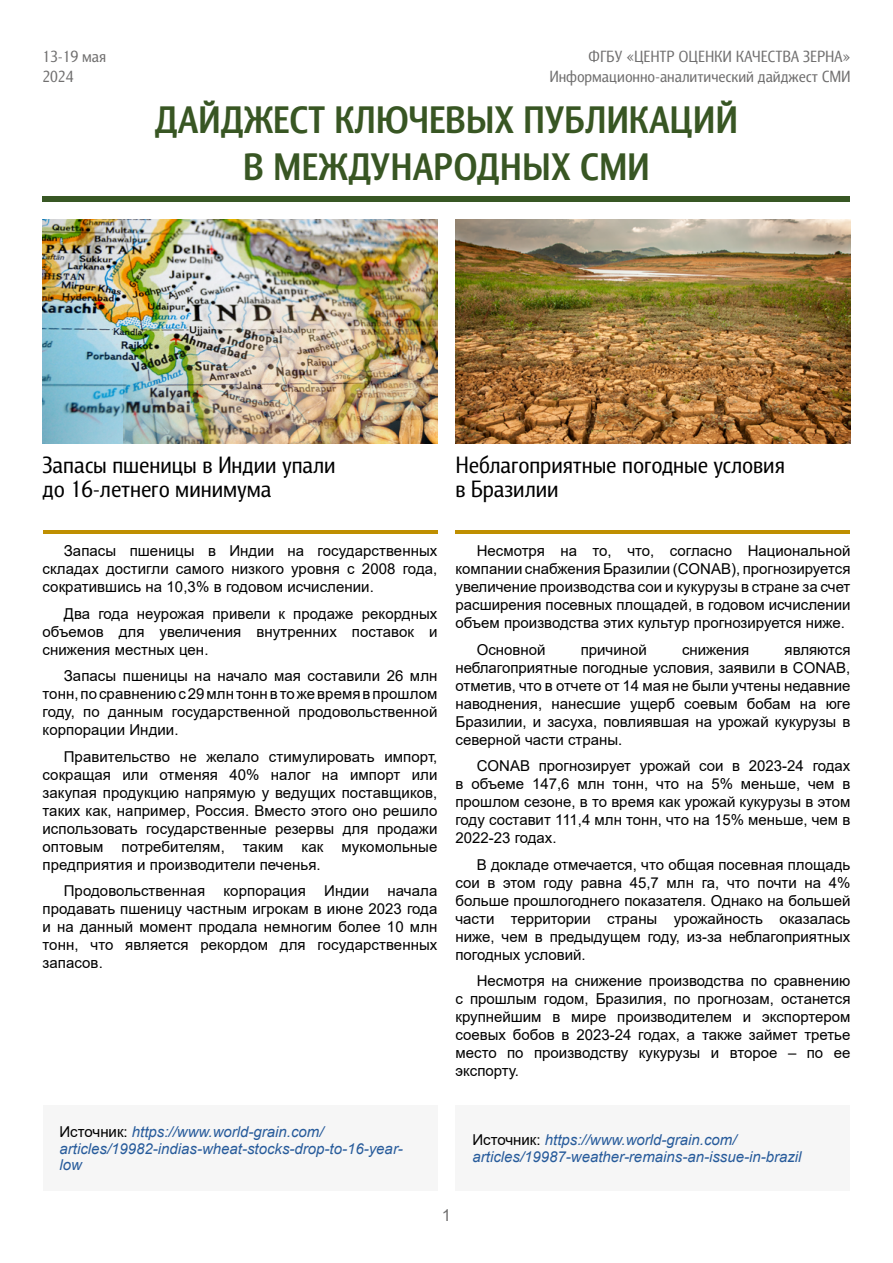
<style>
.page{position:relative;width:893px;height:1263px;background:#fff}
.page>*{position:absolute;margin:0;border:0;box-sizing:border-box;transform-origin:0 0}
.t1{font:700 39px/46.8px "Barnaul Grotesk";color:#385623;text-align:center}
.t2{font:24px/24px "Barnaul Grotesk";color:#000}
.t3{font:16.5px/19.8px "Barnaul Grotesk";color:#706f6f;text-align:right}
.t4{font:16.5px "Arial";color:#706f6f}
.t5{font:15px/18px "Arial";color:#000;text-align:justify}
.t6{font:italic 15px/16.5px "Arial";color:#275b9b}
.s1{font-style:normal;color:#000}
</style>
<div class="page">
<div style="left:43px;top:197px;width:807px;height:5px;background:#385724"></div>
<img style="left:455px;top:219px;width:395px;height:225px">
<img style="left:43px;top:219px;width:394px;height:224px">
<hr style="left:43px;top:530px;width:394px;height:3px;background:#bf8f00">
<div style="left:43px;top:1105px;width:394px;height:86px;background:#f6f6f6"></div>
<hr style="left:455px;top:530px;width:395px;height:3px;background:#bf8f00">
<div style="left:455px;top:1105px;width:395px;height:86px;background:#f6f6f6"></div>
<p class="t3" style="left:43px;top:47px;width:65px;text-align:left">13-19 мая<br>2024</p>
<p class="t3" style="left:549px;top:47px;width:302px">ФГБУ «ЦЕНТР ОЦЕНКИ КАЧЕСТВА ЗЕРНА»<br>Информационно-аналитический дайджест СМИ</p>
<h1 class="t1" style="left:155px;top:96px;width:585px">ДАЙДЖЕСТ КЛЮЧЕВЫХ ПУБЛИКАЦИЙ<br>В МЕЖДУНАРОДНЫХ СМИ</h1>
<h2 class="t2" style="left:43px;top:452px;width:295px">Запасы пшеницы в Индии упали до 16-летнего минимума</h2>
<p class="t5" style="left:43px;top:542px;width:396px;text-indent:21px">Запасы пшеницы в Индии на государственных складах достигли самого низкого уровня с 2008 года, сократившись на 10,3% в годовом исчислении.</p>
<p class="t5" style="left:43px;top:604px;width:396px;text-indent:21px">Два года неурожая привели к продаже рекордных объемов для увеличения внутренних поставок и снижения местных цен.</p>
<p class="t5" style="left:43px;top:667px;width:396px;text-indent:21px">Запасы пшеницы на начало мая составили 26 млн тонн, по сравнению с 29 млн тонн в то же время в прошлом году, по данным государственной продовольственной корпорации Индии.</p>
<p class="t5" style="left:43px;top:747px;width:396px;text-indent:21px">Правительство не желало стимулировать импорт, сокращая или отменяя 40% налог на импорт или закупая продукцию напрямую у ведущих поставщиков, таких как, например, Россия. Вместо этого оно решило использовать государственные резервы для продажи оптовым потребителям, таким как мукомольные предприятия и производители печенья.</p>
<p class="t5" style="left:43px;top:882px;width:396px;text-indent:21px">Продовольственная корпорация Индии начала продавать пшеницу частным игрокам в июне 2023 года и на данный момент продала немногим более 10 млн тонн, что является рекордом для государственных запасов.</p>
<h2 class="t2" style="left:455px;top:452px;width:331px">Неблагоприятные погодные условия в Бразилии</h2>
<p class="t5" style="left:455px;top:542px;width:396px;text-indent:21px">Несмотря на то, что, согласно Национальной компании снабжения Бразилии (CONAB), прогнозируется увеличение производства сои и кукурузы в стране за счет расширения посевных площадей, в годовом исчислении объем производства этих культур прогнозируется ниже.</p>
<p class="t5" style="left:477px;top:640px;width:70px">Основной</p>
<p class="t5" style="left:581px;top:640px;width:68px">причиной</p>
<p class="t5" style="left:682px;top:640px;width:69px">снижения</p>
<p class="t5" style="left:455px;top:640px;width:396px;text-indent:329px">являются неблагоприятные погодные условия, заявили в CONAB, отметив, что в отчете от 14 мая не были учтены недавние наводнения, нанесшие ущерб соевым бобам на юге Бразилии, и засуха, повлиявшая на урожай кукурузы в северной части страны.</p>
<p class="t5" style="left:455px;top:757px;width:396px;text-indent:21px">CONAB прогнозирует урожай сои в 2023-24 годах в объеме 147,6 млн тонн, что на 5% меньше, чем в прошлом сезоне, в то время как урожай кукурузы в этом году составит 111,4 млн тонн, что на 15% меньше, чем в 2022-23 годах.</p>
<p class="t5" style="left:455px;top:855px;width:396px;text-indent:21px">В докладе отмечается, что общая посевная площадь сои в этом году равна 45,7 млн га, что почти на 4% больше прошлогоднего показателя. Однако на большей части территории страны урожайность оказалась ниже, чем в предыдущем году, из-за неблагоприятных погодных условий.</p>
<p class="t5" style="left:455px;top:972px;width:396px;text-indent:21px">Несмотря на снижение производства по сравнению с прошлым годом, Бразилия, по прогнозам, останется крупнейшим в мире производителем и экспортером соевых бобов в 2023-24 годах, а также займет третье место по производству кукурузы и второе – по ее экспорту.</p>
<p class="t6" style="left:60px;top:1124px;width:345px"><span class="s1">Источник:</span> https://www.world-grain.com/ articles/19982-indias-wheat-stocks-drop-to-16-year&shy;low</p>
<p class="t6" style="left:472px;top:1132px;width:330px"><span class="s1">Источник:</span> https://www.world-grain.com/ articles/19987-weather-remains-an-issue-in-brazil</p>
<p class="t4" style="left:442px;top:1204px;width:11px">1</p>
</div>
